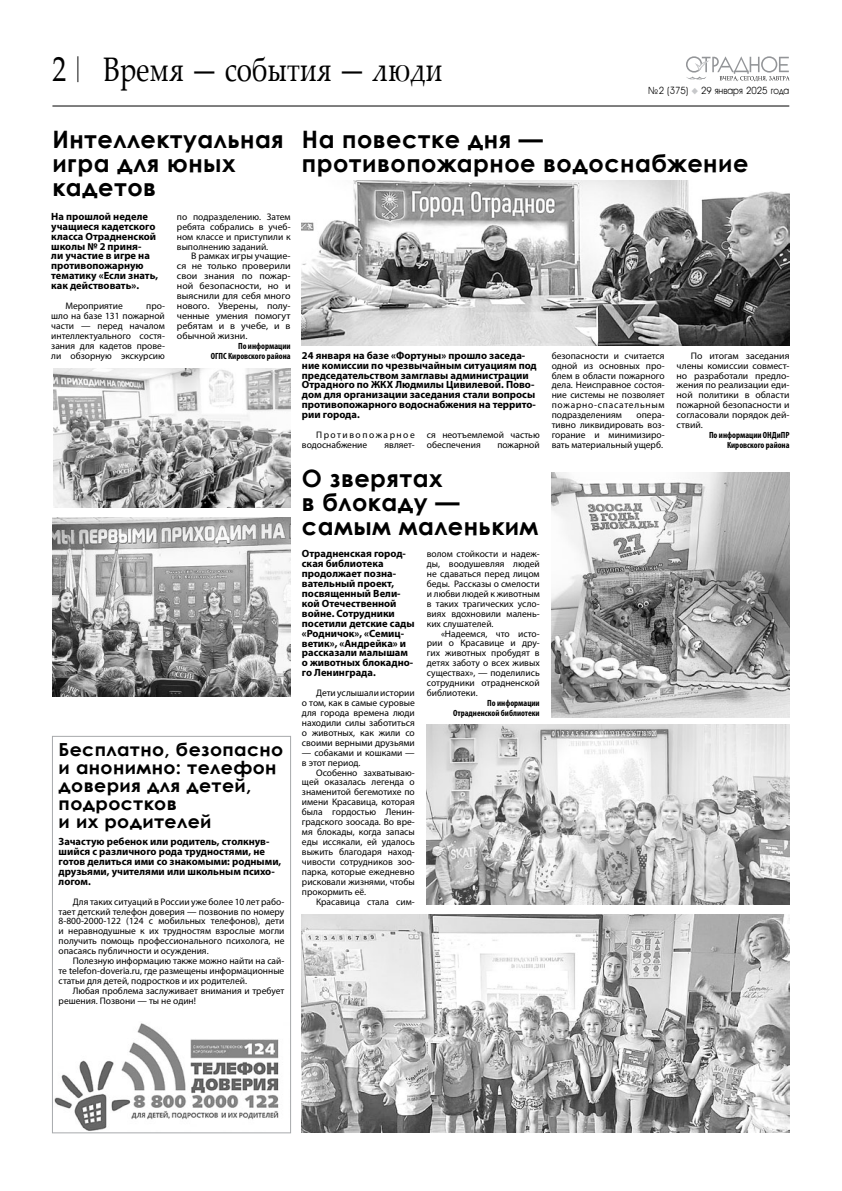
<style>
.page{position:relative;width:842px;height:1191px;background:#fff}
.page>*{position:absolute;margin:0;border:0;box-sizing:border-box;transform-origin:0 0}
.t1{font:34px "Palatino Linotype";color:#000;scale:.8 1}
.t2{font:700 24px/24px "Century Gothic";letter-spacing:.02em;color:#000}
.t3{font:700 18px/18px "Century Gothic";letter-spacing:.02em;color:#000;scale:1.05 1}
.t4{font:700 10.5px/9.9px "Myriad Pro";color:#000}
.t5{font:300 10px "a Avante Rough";color:#000;scale:.95 1}
.t6{font:9.5px/9.9px "Myriad Pro";color:#000;text-align:justify}
.t7{font:9.5px/9.9px "Myriad Pro";color:#000;text-align:justify;scale:1.05 1}
.t8{font:9.5px/9.9px "Myriad Pro";letter-spacing:.15em;color:#000}
.t9{font:700 condensed 9px/9.9px "Myriad Pro";color:#000;text-align:right}
.s1{font-size:35px}
.s2{font-family:"Times New Roman";font-size:28px}
.s3{color:#c7c8ca}
</style>
<div class="page">
<hr style="left:52px;top:106px;width:737px;height:1px;background:#000">
<svg style="left:686px;top:56px;width:103px;height:25px"></svg>
<img style="left:54px;top:1023px;width:225px;height:108px">
<img style="left:302px;top:181px;width:487px;height:164px">
<img style="left:302px;top:914px;width:487px;height:218px">
<img style="left:427px;top:725px;width:362px;height:179px">
<img style="left:551px;top:473px;width:239px;height:245px">
<img style="left:52px;top:517px;width:239px;height:179px">
<img style="left:53px;top:369px;width:238px;height:138px">
<div style="left:52px;top:736px;width:239px;height:397px;border:1px solid #a7a9ac"></div>
<h1 class="t1" style="left:52px;top:45px;width:489px"><span class="s1">2</span> <span class="s2">|</span> Время — события — люди</h1>
<p class="t5" style="left:648px;top:85px;width:150px">№ 2 (375) <span class="s3">◆</span> 29 января 2025 года</p>
<h2 class="t2" style="left:52px;top:127px;width:233px">Интеллектуальная игра для юных кадетов</h2>
<p class="t4" style="left:51px;top:211px;width:108px">На прошлой неделе учащиеся кадетского класса Отрадненской школы № 2 приня-<br>ли участие в игре на противопожарную тематику «Если знать, как действовать».</p>
<p class="t6" style="left:65px;top:301px;width:59px">Мероприятие</p>
<p class="t6" style="left:51px;top:301px;width:115px;text-indent:95px">про&shy;шло на базе 131 пожарной части — перед началом интеллектуального состя&shy;зания для кадетов прове&shy;ли обзорную экскурсию</p>
<p class="t6" style="left:177px;top:211px;width:115px">по подразделению. Затем ребята собрались в учеб&shy;ном классе и приступили к выполнению заданий.</p>
<p class="t7" style="left:177px;top:251px;width:110px;text-indent:14px">В рамках игры учащие&shy;ся не только проверили свои знания по пожар&shy;ной безопасности, но и выяснили для себя много нового. Уверены, полу&shy;ченные умения помогут ребятам и в учебе, и в обычной жизни.</p>
<p class="t9" style="left:211px;top:341px;width:81px">По информации<br>ОГПС Кировского района</p>
<h3 class="t3" style="left:59px;top:739px;width:216px">Бесплатно, безопасно и анонимно: телефон доверия для детей, подростков<br>и их родителей</h3>
<p class="t4" style="left:59px;top:836px;width:224px">Зачастую ребенок или родитель, столкнув&shy;шийся с различного рода трудностями, не готов делиться ими со знакомыми: родными, друзьями, учителями или школьным психо&shy;логом.</p>
<p class="t6" style="left:59px;top:896px;width:227px;text-indent:14px">Для таких ситуаций в России уже более 10 лет рабо&shy;тает детский телефон доверия — позвонив по номеру 8-800-2000-122 (124 с мобильных телефонов), дети и неравнодушные к их трудностям взрослые могли получить помощь профессионального психолога, не опасаясь публичности и осуждения.</p>
<p class="t6" style="left:59px;top:955px;width:227px;text-indent:14px">Полезную информацию также можно найти на сай&shy;те telefon-doveria.ru, где размещены информационные статьи для детей, подростков и их родителей.</p>
<p class="t6" style="left:59px;top:985px;width:227px;text-indent:14px">Любая проблема заслуживает внимания и требует решения. Позвони — ты не один!</p>
<h2 class="t2" style="left:302px;top:127px;width:448px">На повестке дня — противопожарное водоснабжение</h2>
<p class="t4" style="left:302px;top:350px;width:236px">24 января на базе «Фортуны» прошло заседа&shy;ние комиссии по чрезвычайным ситуациям под председательством замглавы администрации Отрадного по ЖКХ Людмилы Цивилевой. Пово&shy;дом для организации заседания стали вопросы противопожарного водоснабжения на террито&shy;рии города.</p>
<p class="t6" style="left:384px;top:440px;width:32px">являет-</p>
<p class="t6" style="left:427px;top:430px;width:114px">ся неотъемлемой частью обеспечения</p>
<p class="t8" style="left:302px;top:430px;width:114px;text-indent:14px">Противопожарное водоснабжение</p>
<p class="t6" style="left:497px;top:440px;width:44px">пожарной</p>
<h2 class="t2" style="left:302px;top:465px;width:238px">О зверятах<br>в блокаду — самым маленьким</h2>
<p class="t4" style="left:302px;top:548px;width:114px">Отрадненская город&shy;ская библиотека продолжает позна&shy;вательный проект, посвященный Вели&shy;кой Отечественной войне. Сотрудники посетили детские сады «Родничок», «Семиц&shy;ветик», «Андрейка» и рассказали малышам о животных блокадно&shy;го Ленинграда.</p>
<p class="t6" style="left:302px;top:688px;width:114px;text-indent:14px">Дети услышали истории о том, как в самые суровые для города времена люди находили силы заботиться о животных, как жили со своими верными друзьями</p>
<p class="t6" style="left:302px;top:747px;width:114px">— собаками и кошками — в этот период.</p>
<p class="t6" style="left:302px;top:767px;width:114px;text-indent:14px">Особенно захватываю&shy;щей оказалась легенда о знаменитой бегемотихе по имени Красавица, которая была гордостью Ленин&shy;градского зоосада. Во вре&shy;мя блокады, когда запасы еды иссякали, ей удалось выжить благодаря наход&shy;чивости сотрудников зоо&shy;парка, которые ежедневно рисковали жизнями, чтобы прокормить её.</p>
<p class="t6" style="left:316px;top:896px;width:100px">Красавица стала сим-</p>
<p class="t6" style="left:427px;top:549px;width:114px">волом стойкости и надеж&shy;ды, воодушевляя людей не сдаваться перед лицом беды. Рассказы о смелости и любви людей к животным в таких трагических усло&shy;виях вдохновили малень&shy;ких слушателей.</p>
<p class="t6" style="left:427px;top:628px;width:114px;text-indent:14px">«Надеемся, что исто&shy;рии о Красавице и дру&shy;гих животных пробудят в детях заботу о всех живых существах», — поделились сотрудники отрадненской библиотеки.</p>
<p class="t9" style="left:453px;top:698px;width:88px">По информации<br>Отрадненской библиотеки</p>
<p class="t6" style="left:552px;top:350px;width:114px">безопасности и считается одной из основных про&shy;блем в области пожарного дела. Неисправное состоя&shy;ние системы не позволяет пожарно-спасательным подразделениям</p>
<p class="t6" style="left:552px;top:410px;width:114px;text-indent:85px">опера&shy;тивно ликвидировать воз&shy;горание и минимизиро&shy;вать материальный ущерб.</p>
<p class="t6" style="left:677px;top:350px;width:114px;text-indent:14px">По итогам заседания члены комиссии совмест&shy;но разработали предло&shy;жения по реализации еди&shy;ной политики в области пожарной безопасности и согласовали порядок дей&shy;ствий.</p>
<p class="t9" style="left:709px;top:430px;width:82px">По информации ОНДиПР<br>Кировского района</p>
</div>
